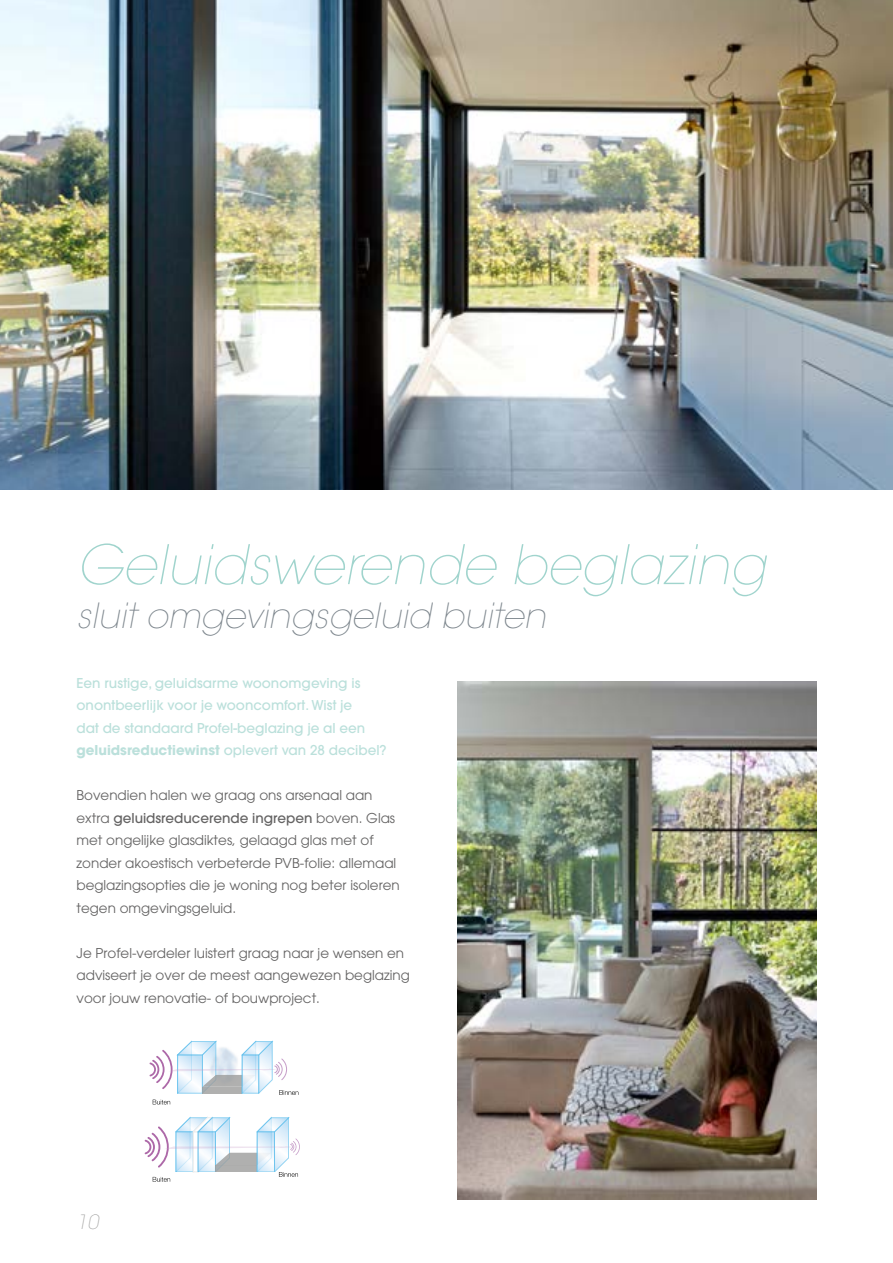
<style>
.page{position:relative;width:893px;height:1263px;background:#fff}
.page>*{position:absolute;margin:0;border:0;box-sizing:border-box;transform-origin:0 0}
.t1{font:italic 200 54px "Avant Garde";color:#a0d4cd}
.t2{font:italic 200 34.5px "Avant Garde";color:#7c858c}
.t3{font:italic 200 19.5px "Avant Garde";color:#9d9d9c}
.t4{font:13.5px/22.5px "Avant Garde LT";color:#646363}
.t5{font:500 13.5px/22.5px "Avant Garde";color:#bbe0db}
.s1{font-family:"Avant Garde LT";font-weight:700}
.s2{font-weight:500}
</style>
<div class="page">
<img style="left:0;top:0;width:893px;height:489px">
<img style="left:457px;top:681px;width:359px;height:518px">
<svg style="left:149px;top:1041px;width:149px;height:63px"></svg>
<svg style="left:145px;top:1117px;width:155px;height:65px"></svg>
<h1 class="t1" style="left:77px;top:533px;width:691px">Geluidswerende beglazing</h1>
<h2 class="t2" style="left:77px;top:595px;width:471px">sluit omgevingsgeluid buiten</h2>
<p class="t5" style="left:77px;top:671px;width:312px">Een rustige, geluidsarme woonomgeving is onontbeerlijk voor je wooncomfort. Wist je<br>dat de standaard Profel-beglazing je al een <span class="s1">geluidsreductiewinst</span> oplevert van 28 decibel?</p>
<p class="t4" style="left:77px;top:784px;width:325px">Bovendien halen we graag ons arsenaal aan extra <span class="s2">geluidsreducerende ingrepen</span> boven. Glas met ongelijke glasdiktes, gelaagd glas met of zonder akoestisch verbeterde PVB-folie: allemaal beglazingsopties die je woning nog beter isoleren tegen omgevingsgeluid.</p>
<p class="t4" style="left:77px;top:941px;width:335px">Je Profel-verdeler luistert graag naar je wensen en adviseert je over de meest aangewezen beglazing voor jouw renovatie- of bouwproject.</p>
<h3 class="t3" style="left:77px;top:1211px;width:23px">10</h3>
</div>
